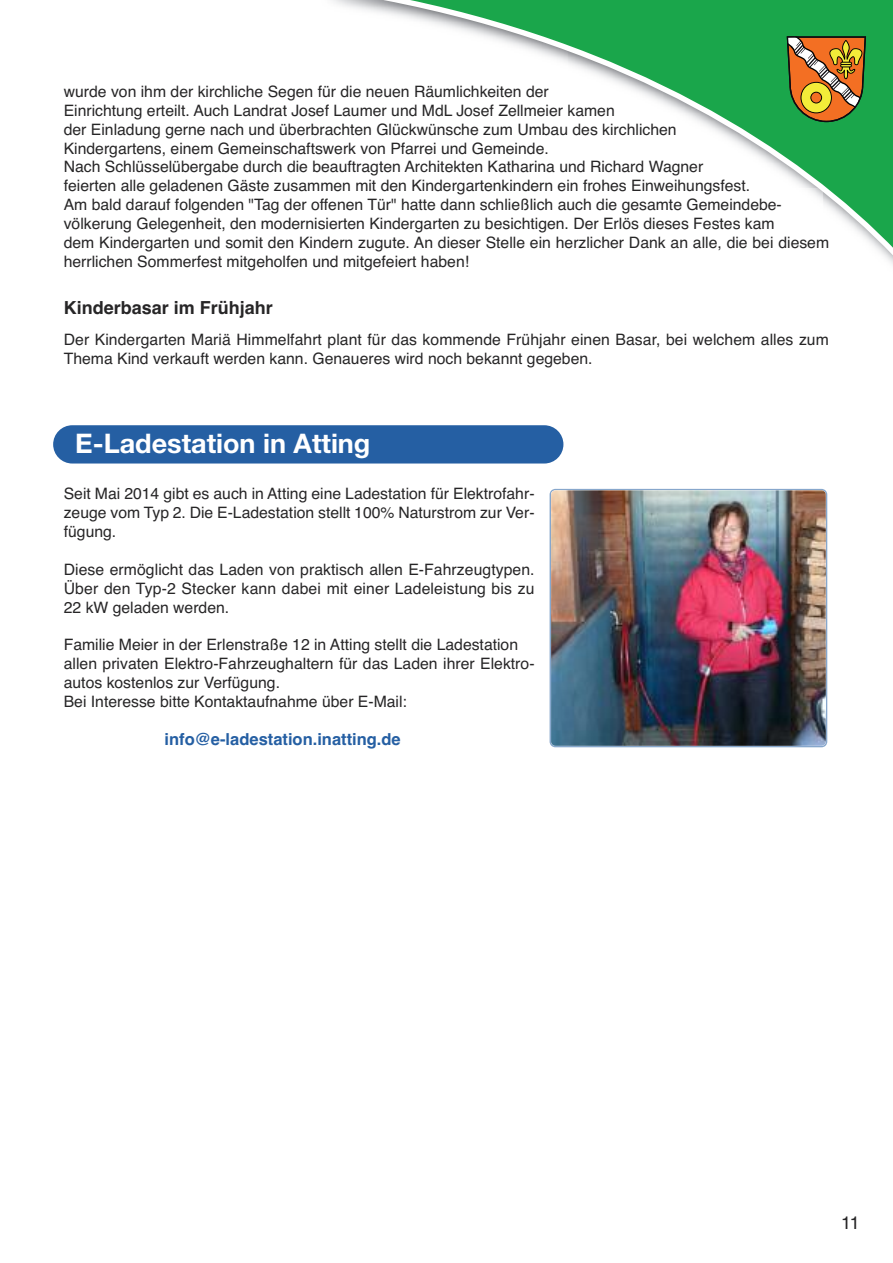
<style>
.page{position:relative;width:893px;height:1263px;background:#fff}
.page>*{position:absolute;margin:0;border:0;box-sizing:border-box;transform-origin:0 0}
.t1{font:700 27px "Helvetica Neue";color:#fff}
.t2{font:700 18px "Helvetica";color:#272627}
.t3{font:18px "Helvetica";color:#272627}
.t4{font:700 16.5px "Helvetica";color:#255fa3}
.t5{font:15.75px/18.9px "Helvetica";color:#272627}
</style>
<div class="page">
<svg style="left:332px;top:0;width:561px;height:264px"></svg>
<svg style="left:787px;top:36px;width:79px;height:86px;background:#ac813b"></svg>
<div style="left:53px;top:425px;width:510px;height:38px;background:#255fa3;border-radius:19px"></div>
<img style="left:551px;top:490px;width:275px;height:256px;border-radius:4px">
<p class="t5" style="left:64px;top:82px;width:767px">wurde von ihm der kirchliche Segen für die neuen Räumlichkeiten der<br>Einrichtung erteilt. Auch Landrat Josef Laumer und MdL Josef Zellmeier kamen<br>der Einladung gerne nach und überbrachten Glückwünsche zum Umbau des kirchlichen<br>Kindergartens, einem Gemeinschaftswerk von Pfarrei und Gemeinde.<br>Nach Schlüsselübergabe durch die beauftragten Architekten Katharina und Richard Wagner<br>feierten alle geladenen Gäste zusammen mit den Kindergartenkindern ein frohes Einweihungsfest.<br>Am bald darauf folgenden "Tag der offenen Tür" hatte dann schließlich auch die gesamte Gemeindebe&shy;völkerung Gelegenheit, den modernisierten Kindergarten zu besichtigen. Der Erlös dieses Festes kam<br>dem Kindergarten und somit den Kindern zugute. An dieser Stelle ein herzlicher Dank an alle, die bei diesem herrlichen Sommerfest mitgeholfen und mitgefeiert haben!</p>
<p class="t2" style="left:64px;top:297px;width:211px">Kinderbasar im Frühjahr</p>
<p class="t5" style="left:64px;top:330px;width:767px">Der Kindergarten Mariä Himmelfahrt plant für das kommende Frühjahr einen Basar, bei welchem alles zum<br>Thema Kind verkauft werden kann. Genaueres wird noch bekannt gegeben.</p>
<h1 class="t1" style="left:75px;top:434px;width:297px">E-Ladestation in Atting</h1>
<p class="t5" style="left:64px;top:484px;width:472px;text-align:justify">Seit Mai 2014 gibt es auch in Atting eine Ladestation für Elektrofahr&shy;zeuge vom Typ 2. Die E-Ladestation stellt 100% Naturstrom zur Ver&shy;fügung.</p>
<p class="t5" style="left:64px;top:560px;width:472px;text-align:justify">Diese ermöglicht das Laden von praktisch allen E-Fahrzeugtypen.<br>Über den Typ-2 Stecker kann dabei mit einer Ladeleistung bis zu 22 kW geladen werden.</p>
<p class="t5" style="left:64px;top:635px;width:472px">Familie Meier in der Erlenstraße 12 in Atting stellt die Ladestation allen privaten Elektro-Fahrzeughaltern für das Laden ihrer Elektro&shy;autos kostenlos zur Verfügung.<br>Bei Interesse bitte Kontaktaufnahme über E-Mail:</p>
<p class="t4" style="left:165px;top:730px;width:238px">info@e-ladestation.inatting.de</p>
<p class="t3" style="left:841px;top:1212px;width:20px">11</p>
</div>
